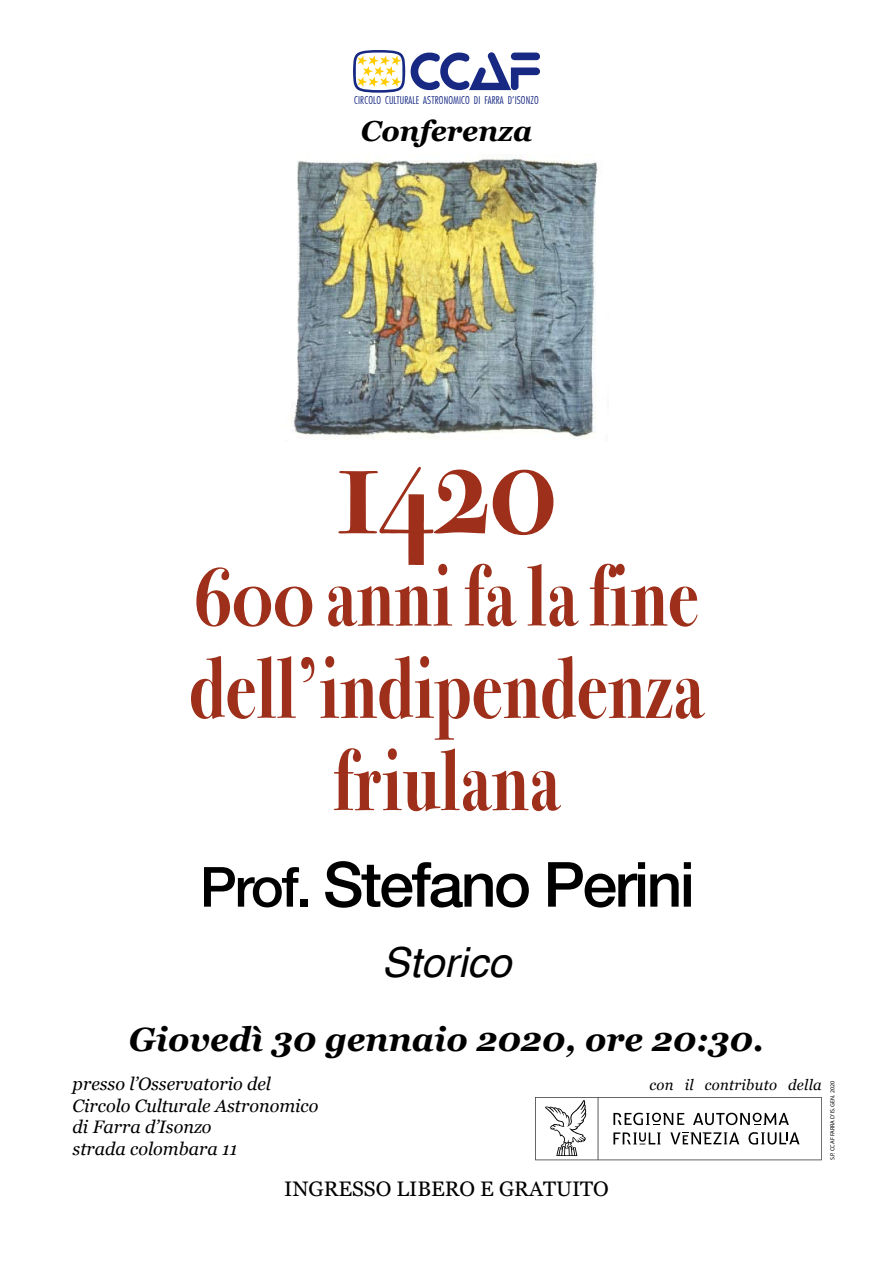
<style>
.page{position:relative;width:893px;height:1263px;background:#fff}
.page>*{position:absolute;margin:0;border:0;box-sizing:border-box;transform-origin:0 0}
.t1{font:700 143.1px "Bodoni Svty Two OSITCTT";color:#9e2f1b;scale:.78 1}
.t2{font:700 87.75px/92.2px "Bodoni Svty Two OSITCTT";letter-spacing:.01em;color:#9e2f1b;text-align:center;scale:.78 1}
.t3{font:500 62.25px "Helvetica Neue";letter-spacing:-.04em;color:#000}
.t4{font:italic 41.55px "Helvetica";color:#000}
.t5{font:italic 700 33.6px "Georgia";color:#000}
.t6{font:italic 700 28.95px "Georgia";color:#000}
.t7{font:21px "Georgia";color:#000}
.t8{font:italic 18px/21.6px "Georgia";color:#000}
.t9{font:italic 14.85px "Georgia";letter-spacing:.015em;color:#000}
.t10{font:10.35px "Fujiyama Light";letter-spacing:.015em;color:#172983}
.t11{font:6px "Myriad Pro";color:#000}
.s1{font-size:55.35px}
</style>
<div class="page">
<svg style="left:353px;top:50px;width:187px;height:43px"></svg>
<svg style="left:535px;top:1097px;width:286px;height:63px"></svg>
<img style="left:291px;top:154px;width:307px;height:285px">
<p class="t10" style="left:354px;top:94px;width:186px">CIRCOLO CULTURALE ASTRONOMICO DI FARRA D'ISONZO</p>
<h3 class="t6" style="left:360px;top:110px;width:173px">Conferenza</h3>
<h1 class="t1" style="left:337px;top:401px;width:282px">1420</h1>
<h2 class="t2" style="left:189px;top:551px;width:660px">600 anni fa la fine dell’indipendenza friulana</h2>
<h3 class="t3" style="left:200px;top:834px;width:496px"><span class="s1">Prof.</span> Stefano Perini</h3>
<h3 class="t4" style="left:382px;top:929px;width:131px">Storico</h3>
<h3 class="t5" style="left:129px;top:1015px;width:637px">Giovedì 30 gennaio 2020, ore 20:30.</h3>
<p class="t8" style="left:73px;top:1072px;width:247px">presso l’Osservatorio del<br>Circolo Culturale Astronomico di Farra d’Isonzo<br>strada colombara 11</p>
<p class="t9" style="left:649px;top:1074px;width:174px">con il contributo della</p>
<p class="t11" style="left:828px;top:1160px;width:81px;rotate:-90deg">S.P. CCAF FARRA D’IS. GEN. 2020</p>
<p class="t7" style="left:284px;top:1173px;width:326px">INGRESSO LIBERO E GRATUITO</p>
</div>
